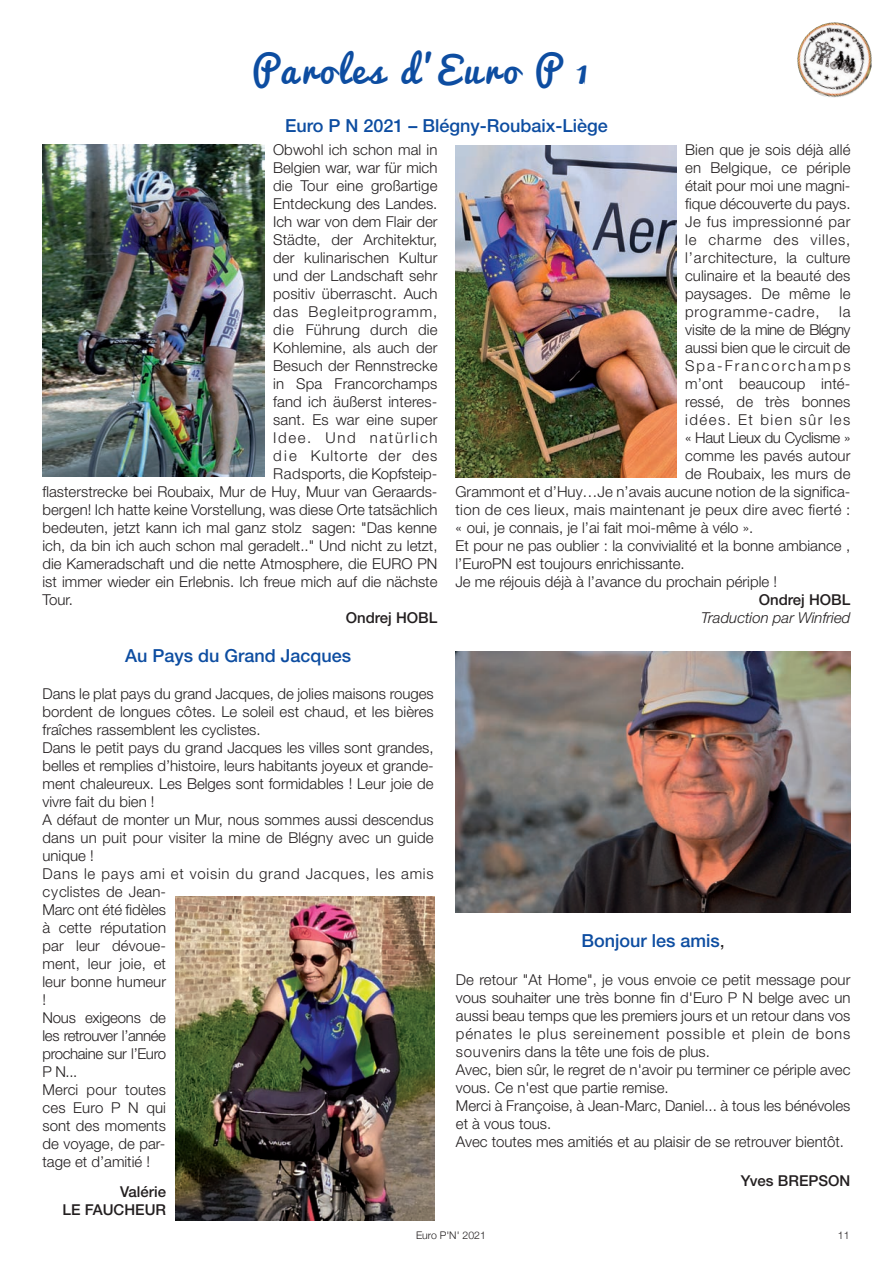
<style>
.page{position:relative;width:893px;height:1263px;background:#fff}
.page>*{position:absolute;margin:0;border:0;box-sizing:border-box;transform-origin:0 0}
.t1{font:36px "Pacifico";letter-spacing:.1em;color:#0d4da1}
.t2{font:500 18px "Helvetica Neue LT Pro";color:#0d4da1}
.t3{font:300 15px/18px "Helvetica Neue LT Pro";color:#231f20}
.t4{font:300 15px "Helvetica Neue LT Pro";letter-spacing:.025em;color:#231f20}
.t5{font:500 15px/18px "Helvetica Neue LT Pro";color:#231f20;text-align:right}
.t6{font:300 15px "Helvetica Neue LT Pro";letter-spacing:.06em;color:#231f20}
.t7{font:300 15px "Helvetica Neue LT Pro";letter-spacing:-.04em;color:#231f20}
.t8{font:300 15px "Helvetica Neue LT Pro";letter-spacing:-.025em;color:#231f20}
.t9{font:italic 300 15px "Helvetica Neue LT Pro";color:#231f20}
.t10{font:300 15px "Helvetica Neue LT Pro";letter-spacing:.1em;color:#231f20}
.t11{font:300 15px "Helvetica Neue LT Pro";letter-spacing:.11em;color:#231f20}
.t12{font:300 15px "Helvetica Neue LT Pro";letter-spacing:.135em;color:#231f20}
.t13{font:300 10.5px "Helvetica Neue";color:#231f20}
.s1{font-weight:400;color:#231f20}
</style>
<div class="page">
<img style="left:43px;top:145px;width:221px;height:331px">
<img style="left:455px;top:146px;width:221px;height:331px">
<img style="left:175px;top:896px;width:259px;height:324px">
<img style="left:455px;top:651px;width:395px;height:262px">
<img style="left:797px;top:22px;width:75px;height:76px">
<h1 class="t1" style="left:252px;top:50px;width:337px">Paroles d'Euro P 1</h1>
<p class="t2" style="left:285px;top:119px;width:324px">Euro P N 2021 – Blégny-Roubaix-Liège</p>
<p class="t3" style="left:273px;top:142px;width:166px">Obwohl ich schon mal in</p>
<p class="t3" style="left:273px;top:160px;width:166px">Belgien war, war für mich</p>
<p class="t3" style="left:273px;top:178px;width:166px">die Tour eine großartige</p>
<p class="t3" style="left:273px;top:196px;width:166px">Entdeckung des Landes.</p>
<p class="t3" style="left:273px;top:214px;width:166px">Ich war von dem Flair der</p>
<p class="t3" style="left:273px;top:232px;width:166px">Städte, der Architektur,</p>
<p class="t3" style="left:273px;top:250px;width:166px">der kulinarischen Kultur</p>
<p class="t3" style="left:273px;top:268px;width:166px">und der Landschaft sehr</p>
<p class="t3" style="left:273px;top:286px;width:166px">positiv überrascht. Auch</p>
<p class="t6" style="left:273px;top:307px;width:166px">das Begleitprogramm,</p>
<p class="t3" style="left:273px;top:322px;width:166px">die Führung durch die</p>
<p class="t3" style="left:273px;top:340px;width:166px">Kohlemine, als auch der</p>
<p class="t3" style="left:273px;top:358px;width:166px">Besuch der Rennstrecke</p>
<p class="t3" style="left:273px;top:376px;width:166px">in Spa Francorchamps</p>
<p class="t3" style="left:273px;top:394px;width:166px">fand ich äußerst interes-</p>
<p class="t3" style="left:273px;top:412px;width:166px">sant. Es war eine super</p>
<p class="t11" style="left:273px;top:433px;width:166px">Idee. Und natürlich</p>
<p class="t6" style="left:273px;top:451px;width:166px">die Kultorte der des</p>
<p class="t3" style="left:273px;top:466px;width:166px">Radsports, die Kopfsteip-</p>
<p class="t3" style="left:43px;top:484px;width:396px">flasterstrecke bei Roubaix, Mur de Huy, Muur van Geraards-</p>
<p class="t3" style="left:43px;top:502px;width:396px">bergen! Ich hatte keine Vorstellung, was diese Orte tatsächlich</p>
<p class="t3" style="left:43px;top:520px;width:396px">bedeuten, jetzt kann ich mal ganz stolz sagen: "Das kenne</p>
<p class="t3" style="left:43px;top:538px;width:396px">ich, da bin ich auch schon mal geradelt.." Und nicht zu letzt,</p>
<p class="t3" style="left:43px;top:556px;width:396px">die Kameradschaft und die nette Atmosphere, die EURO PN</p>
<p class="t3" style="left:43px;top:574px;width:396px">ist immer wieder ein Erlebnis. Ich freue mich auf die nächste</p>
<p class="t3" style="left:43px;top:592px;width:32px">Tour.</p>
<p class="t5" style="left:346px;top:610px;width:93px">Ondrej HOBL</p>
<p class="t2" style="left:125px;top:649px;width:228px">Au Pays du Grand Jacques</p>
<p class="t3" style="left:43px;top:686px;width:393px">Dans le plat pays du grand Jacques, de jolies maisons rouges bordent de longues côtes. Le soleil est chaud, et les bières fraîches rassemblent les cyclistes.<br>Dans le petit pays du grand Jacques les villes sont grandes, belles et remplies d’histoire, leurs habitants joyeux et grande&shy;ment chaleureux. Les Belges sont formidables ! Leur joie de vivre fait du bien !<br>A défaut de monter un Mur, nous sommes aussi descendus dans un puit pour visiter la mine de Blégny avec un guide unique !<br>Dans le pays ami et voisin du grand Jacques, les amis cyclistes de Jean-<br>Marc ont été fidèles<br>à cette réputation<br>par leur dévoue-<br>ment, leur joie, et<br>leur bonne humeur<br>!<br>Nous exigeons de<br>les retrouver l’année<br>prochaine sur l’Euro<br>P N...<br>Merci pour toutes<br>ces Euro P N qui<br>sont des moments<br>de voyage, de par-<br>tage et d’amitié !</p>
<p class="t5" style="left:62px;top:1184px;width:105px">Valérie<br>LE FAUCHEUR</p>
<p class="t3" style="left:685px;top:142px;width:167px;text-align:justify">Bien que je sois déjà allé en Belgique, ce périple était pour moi une magni&shy;fique découverte du pays.<br>Je fus impressionné par le charme des villes, l’architecture, la culture culinaire et la beauté des paysages. De même le programme-cadre,</p>
<p class="t3" style="left:839px;top:304px;width:13px">la</p>
<p class="t7" style="left:685px;top:325px;width:167px">visite de la mine de Blégny</p>
<p class="t3" style="left:685px;top:340px;width:167px">aussi bien que le circuit de</p>
<p class="t12" style="left:685px;top:361px;width:167px">Spa-Francorchamps</p>
<p class="t3" style="left:685px;top:376px;width:167px">m’ont beaucoup inté-</p>
<p class="t3" style="left:685px;top:394px;width:167px">ressé, de très bonnes</p>
<p class="t10" style="left:685px;top:415px;width:167px">idées. Et bien sûr les</p>
<p class="t8" style="left:685px;top:433px;width:167px">« Haut Lieux du Cyclisme »</p>
<p class="t3" style="left:685px;top:448px;width:167px">comme les pavés autour</p>
<p class="t3" style="left:685px;top:466px;width:167px">de Roubaix, les murs de</p>
<p class="t3" style="left:455px;top:484px;width:396px">Grammont et d’Huy…Je n’avais aucune notion de la significa-</p>
<p class="t4" style="left:455px;top:505px;width:396px">tion de ces lieux, mais maintenant je peux dire avec fierté :</p>
<p class="t3" style="left:455px;top:520px;width:299px">« oui, je connais, je l’ai fait moi-même à vélo ».</p>
<p class="t3" style="left:455px;top:538px;width:396px">Et pour ne pas oublier : la convivialité et la bonne ambiance ,</p>
<p class="t3" style="left:455px;top:556px;width:231px">l’EuroPN est toujours enrichissante.</p>
<p class="t3" style="left:455px;top:574px;width:323px">Je me réjouis déjà à l’avance du prochain périple !</p>
<p class="t5" style="left:759px;top:592px;width:93px">Ondrej HOBL</p>
<p class="t9" style="left:701px;top:613px;width:151px">Traduction par Winfried</p>
<p class="t2" style="left:581px;top:934px;width:145px">Bonjour les amis<span class="s1">,</span></p>
<p class="t3" style="left:456px;top:972px;width:396px">De retour "At Home", je vous envoie ce petit message pour vous souhaiter une très bonne fin d'Euro P N belge avec un aussi beau temps que les premiers jours et un retour dans vos pénates le plus sereinement possible et plein de bons souvenirs dans la tête une fois de plus.<br>Avec, bien sûr, le regret de n'avoir pu terminer ce périple avec vous. Ce n'est que partie remise.<br>Merci à Françoise, à Jean-Marc, Daniel... à tous les bénévoles et à vous tous.<br>Avec toutes mes amitiés et au plaisir de se retrouver bientôt.</p>
<p class="t5" style="left:741px;top:1173px;width:111px">Yves BREPSON</p>
<p class="t13" style="left:416px;top:1229px;width:71px">Euro P'N' 2021</p>
<p class="t13" style="left:838px;top:1229px;width:13px">11</p>
</div>
